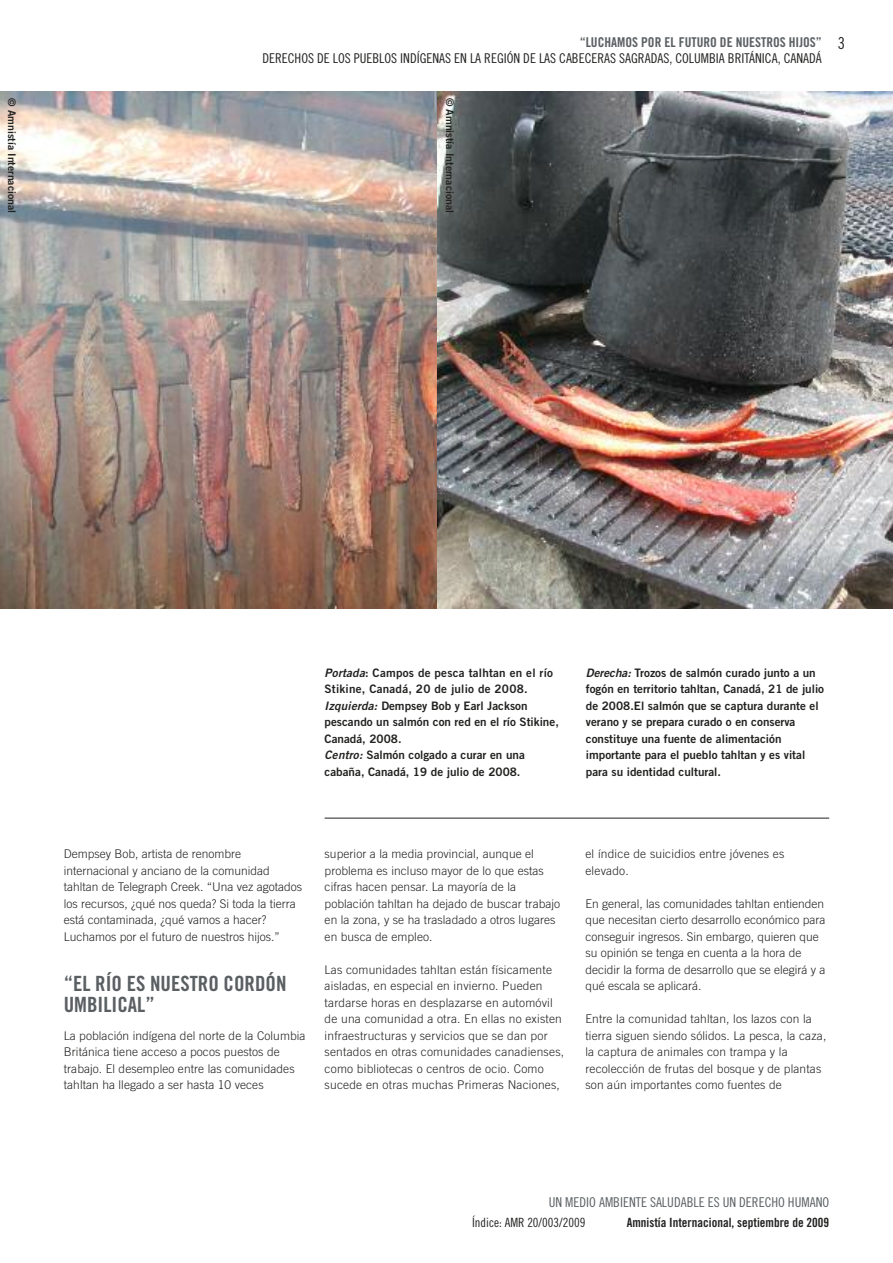
<style>
.page{position:relative;width:893px;height:1263px;background:#fff}
.page>*{position:absolute;margin:0;border:0;box-sizing:border-box;transform-origin:0 0}
.t1{font:21px/21px "Amnesty Trade Gothic Bd Cn 20";color:#5a5f62}
.t2{font:16.5px "Amnesty Trade Gothic Cn 18";color:#222221}
.t3{font:13.5px "Amnesty Trade Gothic Cn 18";color:#222221}
.t4{font:13.5px "Amnesty Trade Gothic Cn 18";color:#5a5f62}
.t5{font:13.5px "Amnesty Trade Gothic Bd Cn 20";color:#5a5f62}
.t6{font:12.75px "Amnesty Trade Gothic Bd Cn 20";color:#222221}
.t7{font:12.75px "Amnesty Trade Gothic Cn 18";color:#222221}
.t8{font:300 12px/16.5px "Amnesty Trade Gothic";letter-spacing:.005em;color:#222221}
.t9{font:11.7px/16.5px "Amnesty Trade Gothic Bd 2";color:#222221}
.t10{font:10.5px "Amnesty Trade Gothic Bd 2";color:#222221}
.s1{font-family:"Amnesty Trade Gothic Bd 2 Obl"}
</style>
<div class="page">
<img style="left:0;top:91px;width:893px;height:518px">
<hr style="left:325px;top:818px;width:504px;height:1px;background:#222221">
<p class="t5" style="left:580px;top:34px;width:244px">“LUCHAMOS POR EL FUTURO DE NUESTROS HIJOS”</p>
<p class="t3" style="left:262px;top:50px;width:561px">DERECHOS DE LOS PUEBLOS INDÍGENAS EN LA REGIÓN DE LAS CABECERAS SAGRADAS, COLUMBIA BRITÁNICA, CANADÁ</p>
<p class="t10" style="left:18px;top:98px;width:117px;rotate:90deg">© Amnistía Internacional</p>
<p class="t10" style="left:456px;top:98px;width:117px;rotate:90deg">© Amnistía Internacional</p>
<h2 class="t2" style="left:838px;top:33px;width:9px">3</h2>
<p class="t9" style="left:325px;top:664px;width:236px"><span class="s1">Portada</span>: Campos de pesca talhtan en el río Stikine, Canadá, 20 de julio de 2008.<br><span class="s1">Izquierda:</span> Dempsey Bob y Earl Jackson pescando un salmón con red en el río Stikine, Canadá, 2008.<br><span class="s1">Centro:</span> Salmón colgado a curar en una cabaña, Canadá, 19 de julio de 2008.</p>
<p class="t9" style="left:586px;top:664px;width:240px"><span class="s1">Derecha:</span> Trozos de salmón curado junto a un fogón en territorio tahltan, Canadá, 21 de julio de 2008.El salmón que se captura durante el verano y se prepara curado o en conserva constituye una fuente de alimentación importante para el pueblo tahltan y es vital para su identidad cultural.</p>
<p class="t8" style="left:64px;top:845px;width:240px">Dempsey Bob, artista de renombre internacional y anciano de la comunidad tahltan de Telegraph Creek. “Una vez agotados los recursos, ¿qué nos queda? Si toda la tierra está contaminada, ¿qué vamos a hacer?<br>Luchamos por el futuro de nuestros hijos.”</p>
<h1 class="t1" style="left:64px;top:973px;width:224px">“EL RÍO ES NUESTRO CORDÓN<br>UMBILICAL”</h1>
<p class="t8" style="left:64px;top:1027px;width:243px">La población indígena del norte de la Columbia Británica tiene acceso a pocos puestos de trabajo. El desempleo entre las comunidades tahltan ha llegado a ser hasta 10 veces</p>
<p class="t8" style="left:325px;top:845px;width:237px">superior a la media provincial, aunque el problema es incluso mayor de lo que estas cifras hacen pensar. La mayoría de la población tahltan ha dejado de buscar trabajo en la zona, y se ha trasladado a otros lugares en busca de empleo.</p>
<p class="t8" style="left:325px;top:961px;width:241px">Las comunidades tahltan están físicamente aisladas, en especial en invierno. Pueden tardarse horas en desplazarse en automóvil de una comunidad a otra. En ellas no existen infraestructuras y servicios que se dan por sentados en otras comunidades canadienses, como bibliotecas o centros de ocio. Como sucede en otras muchas Primeras Naciones,</p>
<p class="t8" style="left:585px;top:845px;width:200px">el índice de suicidios entre jóvenes es elevado.</p>
<p class="t8" style="left:585px;top:895px;width:242px">En general, las comunidades tahltan entienden que necesitan cierto desarrollo económico para conseguir ingresos. Sin embargo, quieren que su opinión se tenga en cuenta a la hora de decidir la forma de desarrollo que se elegirá y a qué escala se aplicará.</p>
<p class="t8" style="left:585px;top:1010px;width:242px">Entre la comunidad tahltan, los lazos con la tierra siguen siendo sólidos. La pesca, la caza, la captura de animales con trampa y la recolección de frutas del bosque y de plantas son aún importantes como fuentes de</p>
<p class="t4" style="left:549px;top:1194px;width:282px">UN MEDIO AMBIENTE SALUDABLE ES UN DERECHO HUMANO</p>
<p class="t7" style="left:472px;top:1215px;width:115px">Índice: AMR 20/003/2009</p>
<p class="t6" style="left:627px;top:1215px;width:204px">Amnistía Internacional, septiembre de 2009</p>
</div>
